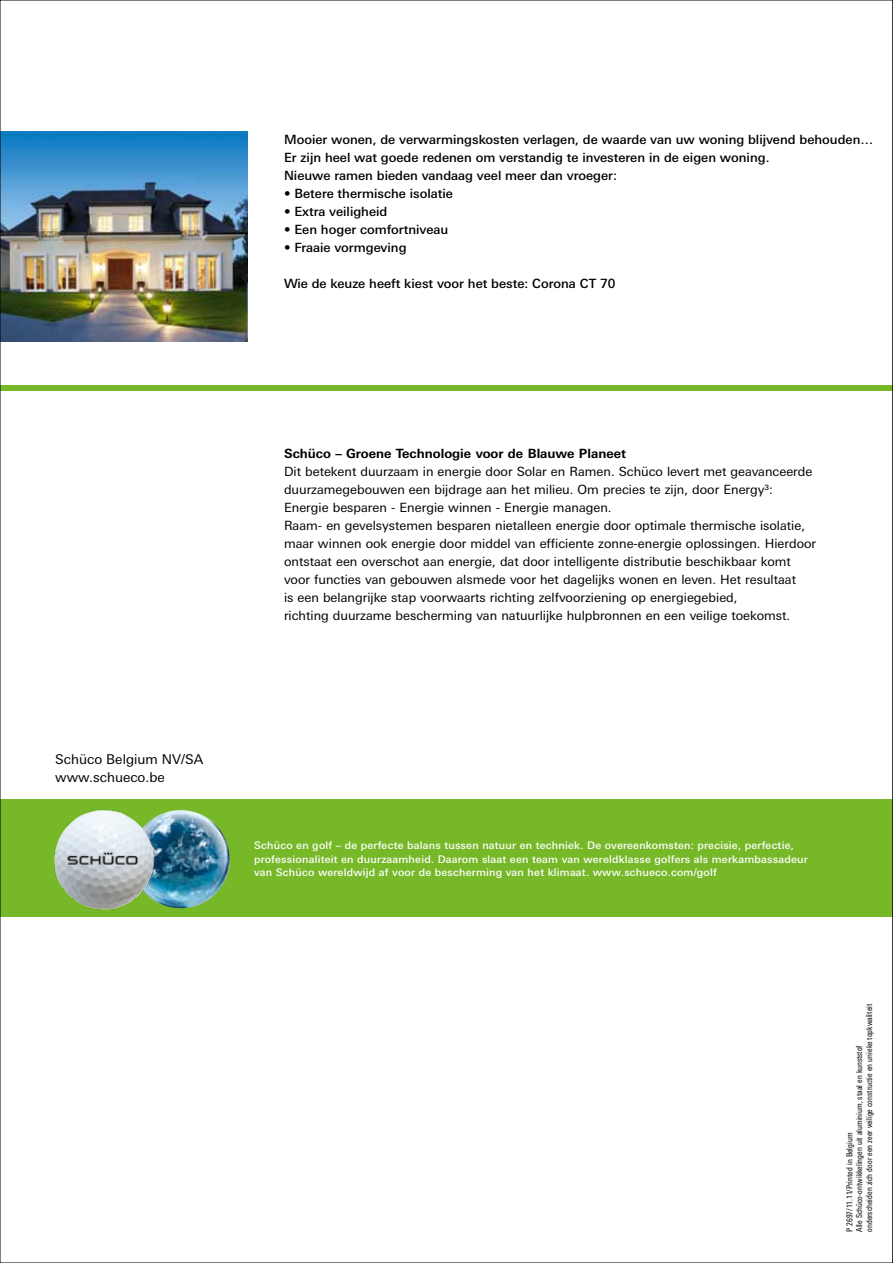
<style>
.page{position:relative;width:893px;height:1263px;background:#fff}
.page>*{position:absolute;margin:0;border:0;box-sizing:border-box;transform-origin:0 0}
.t1{font:13.5px/18px "LT Univers Basic";color:#000}
.t2{font:12.75px/18px "LT Univers Basic";color:#000}
.t3{font:500 12.75px/18px "LT Univers Basic";color:#000}
.t4{font:700 12.75px "LT Univers Basic";color:#000}
.t5{font:500 10.5px/13.5px "LT Univers Basic";letter-spacing:.02em;color:#fff}
.t6{font:condensed 8.25px/9.9px "LT Univers";color:#000}
</style>
<div class="page">
<img style="left:2px;top:132px;width:246px;height:210px">
<div style="left:0;top:386px;width:893px;height:5px;background:#76b828"></div>
<div style="left:0;top:800px;width:893px;height:117px;background:#76b828"></div>
<img style="left:132px;top:810px;width:98px;height:98px;border-radius:49px">
<img style="left:54px;top:809px;width:114px;height:101px">
<svg style="left:892px;top:0;width:1px;height:1263px"></svg>
<p class="t3" style="left:284px;top:130px;width:591px">Mooier wonen, de verwarmingskosten verlagen, de waarde van uw woning blijvend behouden…<br>Er zijn heel wat goede redenen om verstandig te investeren in de eigen woning.<br>Nieuwe ramen bieden vandaag veel meer dan vroeger:</p>
<p class="t3" style="left:284px;top:184px;width:170px">• Betere thermische isolatie</p>
<p class="t3" style="left:284px;top:202px;width:105px">• Extra veiligheid</p>
<p class="t3" style="left:284px;top:220px;width:166px">• Een hoger comfortniveau</p>
<p class="t3" style="left:284px;top:238px;width:124px">• Fraaie vormgeving</p>
<p class="t3" style="left:284px;top:274px;width:333px">Wie de keuze heeft kiest voor het beste: Corona CT 70</p>
<p class="t4" style="left:284px;top:445px;width:343px">Schüco – Groene Technologie voor de Blauwe Planeet</p>
<p class="t2" style="left:284px;top:462px;width:534px">Dit betekent duurzaam in energie door Solar en Ramen. Schüco levert met geavanceerde duurzamegebouwen een bijdrage aan het milieu. Om precies te zijn, door Energy³:<br>Energie besparen - Energie winnen - Energie managen.<br>Raam- en gevelsystemen besparen nietalleen energie door optimale thermische isolatie, maar winnen ook energie door middel van efficiente zonne-energie oplossingen. Hierdoor ontstaat een overschot aan energie, dat door intelligente distributie beschikbaar komt voor functies van gebouwen alsmede voor het dagelijks wonen en leven. Het resultaat<br>is een belangrijke stap voorwaarts richting zelfvoorziening op energiegebied,<br>richting duurzame bescherming van natuurlijke hulpbronnen en een veilige toekomst.</p>
<p class="t1" style="left:55px;top:750px;width:150px">Schüco Belgium NV/SA www.schueco.be</p>
<p class="t5" style="left:254px;top:839px;width:555px">Schüco en golf – de perfecte balans tussen natuur en techniek. De overeenkomsten: precisie, perfectie, professionaliteit en duurzaamheid. Daarom slaat een team van wereldklasse golfers als merkambassadeur van Schüco wereldwijd af voor de bescherming van het klimaat. www.schueco.com/golf</p>
<p class="t6" style="left:844px;top:1232px;width:229px;rotate:-90deg">P 2697/11.11/Printed in Belgium<br>Alle Schüco-ontwikkelingen uit aluminium, staal en kunststof onderscheiden zich door een zeer veilige constructie en unieke topkwaliteit</p>
</div>
